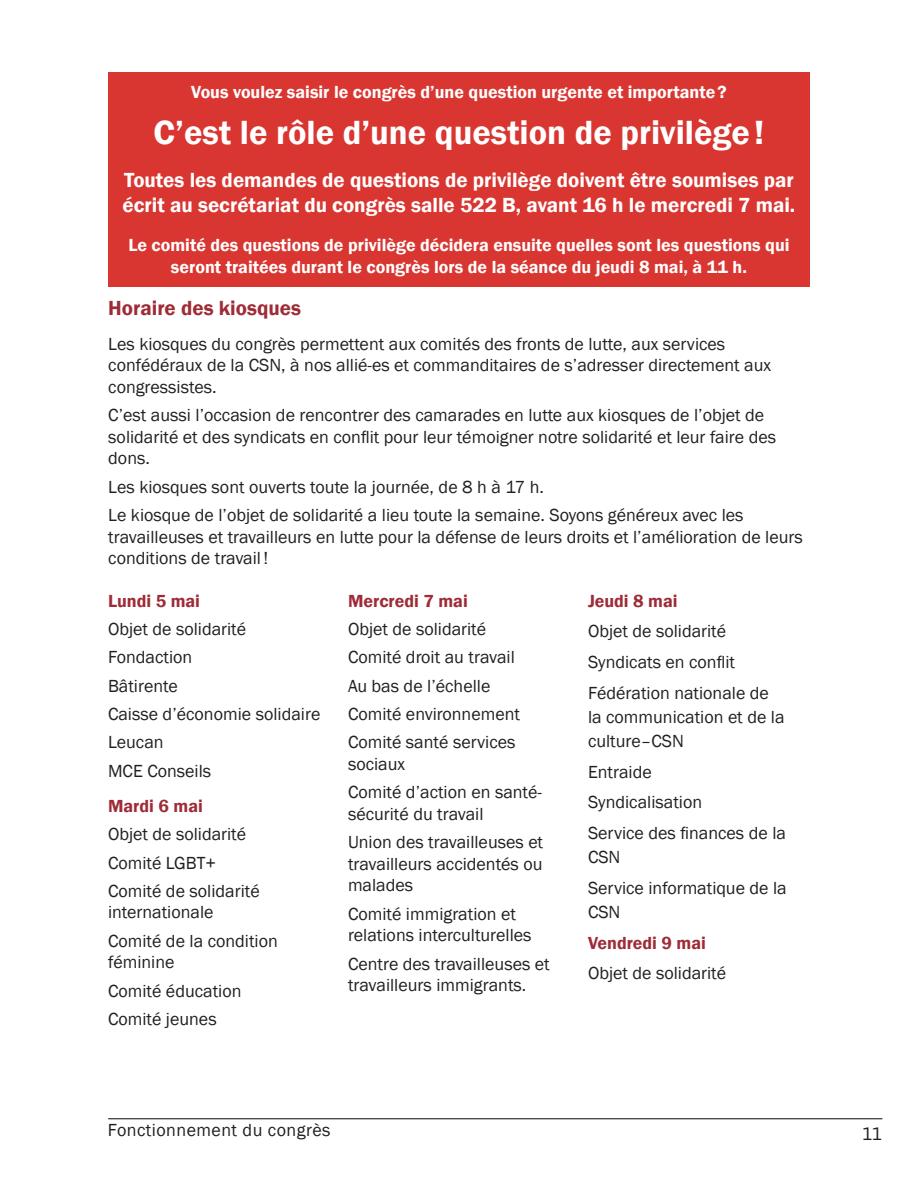
<style>
.page{position:relative;width:918px;height:1188px;background:#fff}
.page>*{position:absolute;margin:0;border:0;box-sizing:border-box;transform-origin:0 0}
.horaire_OdJ{font:600 34.5px "Franklin Gothic";color:#fff}
.horaire_OdJ-2{font:600 21px/25.2px "Franklin Gothic";color:#fff}
.ST_1{font:600 21px "Franklin Gothic";color:#9e2c37}
.St_3{font:18px/21.6px "Franklin Gothic";color:#231f20}
.horaire_OdJ-3{font:600 18px/21.6px "Franklin Gothic";color:#fff;text-align:center}
.St_3-2{font:600 18px "Franklin Gothic";color:#9e2c37}
.St_3-3{font:18px "Franklin Gothic";letter-spacing:.025em;color:#231f20}
.t1{font:18px "Asap";color:#231f20}
</style>
<div class="page">
<hr style="left:108px;top:1118px;width:774px;height:1px;background:#231f20">
<div style="left:108px;top:72px;width:702px;height:214px;background:#d93631"></div>
<p class="horaire_OdJ-3" style="left:191px;top:82px;width:537px">Vous voulez saisir le congrès d’une question urgente et importante?</p>
<p class="horaire_OdJ" style="left:154px;top:111px;width:612px">C’est le rôle d’une question de privilège!</p>
<p class="horaire_OdJ-2" style="left:123px;top:168px;width:674px">Toutes les demandes de questions de privilège doivent être soumises par écrit au secrétariat du congrès salle 522 B, avant 16 h le mercredi 7 mai.</p>
<p class="horaire_OdJ-3" style="left:128px;top:235px;width:663px">Le comité des questions de privilège décidera ensuite quelles sont les questions qui seront traitées durant le congrès lors de la séance du jeudi 8 mai, à 11 h.</p>
<p class="ST_1" style="left:108px;top:295px;width:194px">Horaire des kiosques</p>
<p class="St_3" style="left:108px;top:333px;width:664px">Les kiosques du congrès permettent aux comités des fronts de lutte, aux services confédéraux de la CSN, à nos allié-es et commanditaires de s’adresser directement aux congressistes.</p>
<p class="St_3" style="left:108px;top:405px;width:669px">C’est aussi l’occasion de rencontrer des camarades en lutte aux kiosques de l’objet de solidarité et des syndicats en conflit pour leur témoigner notre solidarité et leur faire des dons.</p>
<p class="St_3" style="left:108px;top:476px;width:437px">Les kiosques sont ouverts toute la journée, de 8 h à 17 h.</p>
<p class="St_3" style="left:108px;top:505px;width:696px">Le kiosque de l’objet de solidarité a lieu toute la semaine. Soyons généreux avec les travailleuses et travailleurs en lutte pour la défense de leurs droits et l’amélioration de leurs conditions de travail!</p>
<p class="St_3-2" style="left:108px;top:590px;width:94px">Lundi 5 mai</p>
<p class="St_3" style="left:108px;top:619px;width:140px">Objet de solidarité</p>
<p class="St_3" style="left:108px;top:647px;width:86px">Fondaction</p>
<p class="St_3" style="left:108px;top:675px;width:71px">Bâtirente</p>
<p class="St_3" style="left:108px;top:704px;width:214px">Caisse d’économie solidaire</p>
<p class="St_3" style="left:108px;top:732px;width:57px">Leucan</p>
<p class="St_3" style="left:108px;top:760px;width:105px">MCE Conseils</p>
<p class="St_3-2" style="left:108px;top:795px;width:96px">Mardi 6 mai</p>
<p class="St_3" style="left:108px;top:824px;width:140px">Objet de solidarité</p>
<p class="St_3" style="left:108px;top:852px;width:110px">Comité LGBT+</p>
<p class="St_3" style="left:108px;top:880px;width:153px">Comité de solidarité internationale</p>
<p class="St_3" style="left:108px;top:930px;width:171px">Comité de la condition féminine</p>
<p class="St_3" style="left:108px;top:980px;width:135px">Comité éducation</p>
<p class="St_3" style="left:108px;top:1009px;width:110px">Comité jeunes</p>
<p class="St_3-2" style="left:348px;top:590px;width:121px">Mercredi 7 mai</p>
<p class="St_3" style="left:348px;top:619px;width:140px">Objet de solidarité</p>
<p class="St_3" style="left:348px;top:647px;width:168px">Comité droit au travail</p>
<p class="St_3" style="left:348px;top:675px;width:144px">Au bas de l’échelle</p>
<p class="St_3" style="left:348px;top:704px;width:174px">Comité environnement</p>
<p class="St_3" style="left:348px;top:732px;width:169px">Comité santé services sociaux</p>
<p class="St_3" style="left:348px;top:782px;width:196px">Comité d’action en santé&shy;sécurité du travail</p>
<p class="St_3" style="left:348px;top:832px;width:197px;text-align:justify">Union des travailleuses et travailleurs accidentés ou malades</p>
<p class="St_3" style="left:348px;top:903px;width:185px">Comité immigration et relations interculturelles</p>
<p class="St_3" style="left:348px;top:953px;width:203px">Centre des travailleuses et travailleurs immigrants.</p>
<p class="St_3-2" style="left:588px;top:590px;width:91px">Jeudi 8 mai</p>
<p class="St_3" style="left:588px;top:621px;width:140px">Objet de solidarité</p>
<p class="St_3" style="left:588px;top:652px;width:149px">Syndicats en conflit</p>
<p class="St_3" style="left:588px;top:681px;width:198px;line-height:24px">Fédération nationale de la communication et de la culture–CSN</p>
<p class="St_3" style="left:588px;top:761px;width:65px">Entraide</p>
<p class="St_3" style="left:588px;top:792px;width:116px">Syndicalisation</p>
<p class="St_3" style="left:588px;top:821px;width:200px;line-height:24px">Service des finances de la<br>CSN</p>
<p class="St_3" style="left:588px;top:876px;width:200px;line-height:24px">Service informatique de la<br>CSN</p>
<p class="St_3-2" style="left:588px;top:932px;width:120px">Vendredi 9 mai</p>
<p class="St_3" style="left:588px;top:963px;width:140px">Objet de solidarité</p>
<p class="St_3-3" style="left:108px;top:1119px;width:224px">Fonctionnement du congrès</p>
<p class="t1" style="left:863px;top:1124px;width:21px">11</p>
</div>
